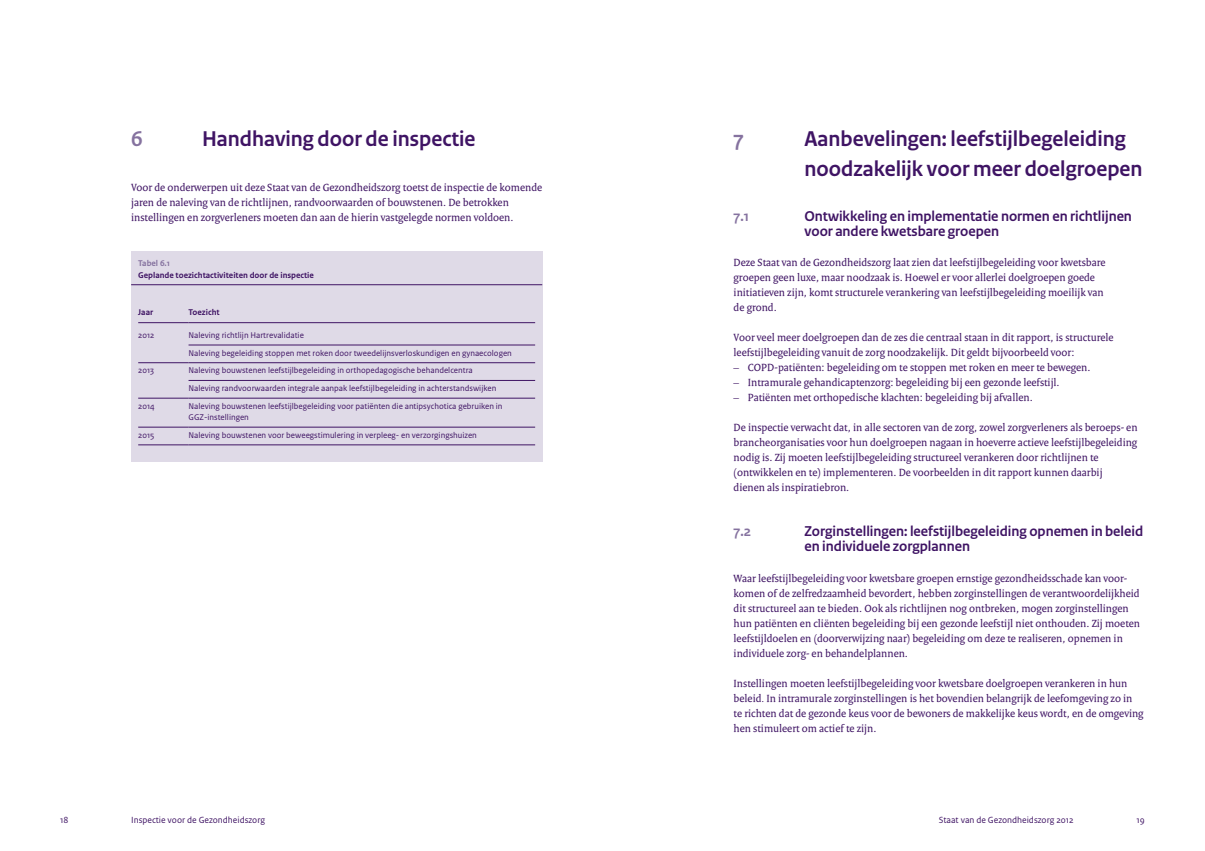
<style>
.page{position:relative;width:1205px;height:851px;background:#fff}
.page>*{position:absolute;margin:0;border:0;box-sizing:border-box;transform-origin:0 0}
.t1{font:700 22.5px/30px "Rijksoverheid Sans Heading";color:#3f1464}
.t2{font:700 22.5px "Rijksoverheid Sans Heading";color:#85729f}
.t3{font:700 15px/15px "Rijksoverheid Sans Heading";color:#3f1464}
.t4{font:700 15px "Rijksoverheid Sans Heading";color:#85729f}
.t5{font:11.25px/15px "Rijksoverheid Serif";color:#3f1464}
.t6{font:9.38px "Rijksoverheid Sans Text";color:#3f1464}
.t7{font:8.75px/17.8px "Rijksoverheid Sans Text";color:#3f1464}
.t8{font:700 8.75px "Rijksoverheid Sans Text";color:#3f1464}
.t9{font:700 8.75px "Rijksoverheid Sans Text";color:#85729f}
.s1{font-size:10px}
</style>
<div class="page">
<div style="left:131px;top:251px;width:411px;height:210px;background:#dfdae7"></div>
<hr style="left:131px;top:284px;width:411px;height:1px;background:#3f1464">
<hr style="left:138px;top:322px;width:51px;height:1px;background:#3f1464">
<hr style="left:189px;top:322px;width:346px;height:1px;background:#3f1464">
<hr style="left:189px;top:345px;width:346px;height:1px;background:#3f1464">
<hr style="left:138px;top:362px;width:51px;height:1px;background:#3f1464">
<hr style="left:189px;top:362px;width:346px;height:1px;background:#3f1464">
<hr style="left:189px;top:380px;width:346px;height:1px;background:#3f1464">
<hr style="left:138px;top:398px;width:51px;height:1px;background:#3f1464">
<hr style="left:189px;top:398px;width:346px;height:1px;background:#3f1464">
<hr style="left:138px;top:427px;width:51px;height:1px;background:#3f1464">
<hr style="left:189px;top:427px;width:346px;height:1px;background:#3f1464">
<hr style="left:138px;top:444px;width:51px;height:1px;background:#3f1464">
<hr style="left:189px;top:444px;width:346px;height:1px;background:#3f1464">
<h1 class="t2" style="left:131px;top:126px;width:13px">6</h1>
<h1 class="t1" style="left:202px;top:124px;width:275px">Handhaving door de inspectie</h1>
<p class="t5" style="left:131px;top:180px;width:412px">Voor de onderwerpen uit deze Staat van de Gezondheidszorg toetst de inspectie de komende jaren de naleving van de richtlijnen, randvoorwaarden of bouwstenen. De betrokken instellingen en zorgverleners moeten dan aan de hierin vastgelegde normen voldoen.</p>
<p class="t9" style="left:138px;top:258px;width:33px">Tabel 6.1</p>
<p class="t8" style="left:138px;top:270px;width:177px">Geplande toezichtactiviteiten door de inspectie</p>
<p class="t8" style="left:138px;top:307px;width:16px">Jaar</p>
<p class="t8" style="left:189px;top:307px;width:33px">Toezicht</p>
<p class="t7" style="left:138px;top:326px;width:18px">2012</p>
<p class="t7" style="left:189px;top:326px;width:325px">Naleving richtlijn Hartrevalidatie<br>Naleving begeleiding stoppen met roken door tweedelijnsverloskundigen en gynaecologen</p>
<p class="t7" style="left:138px;top:361px;width:17px">2013</p>
<p class="t7" style="left:189px;top:361px;width:309px">Naleving bouwstenen leefstijlbegeleiding in orthopedagogische behandelcentra<br>Naleving randvoorwaarden integrale aanpak leefstijlbegeleiding in achterstandswijken</p>
<p class="t7" style="left:138px;top:397px;width:18px">2014</p>
<p class="t7" style="left:189px;top:400px;width:315px;line-height:11.2px">Naleving bouwstenen leefstijlbegeleiding voor patiënten die antipsychotica gebruiken in<br>GGZ-instellingen</p>
<p class="t7" style="left:138px;top:426px;width:18px">2015</p>
<p class="t7" style="left:189px;top:426px;width:290px">Naleving bouwstenen voor beweegstimulering in verpleeg- en verzorgingshuizen</p>
<h1 class="t2" style="left:733px;top:126px;width:12px">7</h1>
<h1 class="t1" style="left:804px;top:124px;width:339px">Aanbevelingen: leefstijlbegeleiding noodzakelijk voor meer doelgroepen</h1>
<h2 class="t4" style="left:733px;top:208px;width:17px">7.1</h2>
<h2 class="t3" style="left:804px;top:209px;width:329px">Ontwikkeling en implementatie normen en richtlijnen voor andere kwetsbare groepen</h2>
<p class="t5" style="left:733px;top:255px;width:373px">Deze Staat van de Gezondheidszorg laat zien dat leefstijlbegeleiding voor kwetsbare groepen geen luxe, maar noodzaak is. Hoewel er voor allerlei doelgroepen goede initiatieven zijn, komt structurele verankering van leefstijlbegeleiding moeilijk van de grond.</p>
<p class="t5" style="left:733px;top:330px;width:382px">Voor veel meer doelgroepen dan de zes die centraal staan in dit rapport, is structurele leefstijlbegeleiding vanuit de zorg noodzakelijk. Dit geldt bijvoorbeeld voor:</p>
<p class="t5" style="left:733px;top:360px;width:358px">– COPD-patiënten: begeleiding om te stoppen met roken en meer te bewegen.</p>
<p class="t5" style="left:733px;top:375px;width:328px">– Intramurale gehandicaptenzorg: begeleiding bij een gezonde leefstijl.</p>
<p class="t5" style="left:733px;top:390px;width:301px">– Patiënten met orthopedische klachten: begeleiding bij afvallen.</p>
<p class="t5" style="left:733px;top:420px;width:405px">De inspectie verwacht dat, in alle sectoren van de zorg, zowel zorgverleners als beroeps- en brancheorganisaties voor hun doelgroepen nagaan in hoeverre actieve leefstijlbegeleiding nodig is. Zij moeten leefstijlbegeleiding structureel verankeren door richtlijnen te (ontwikkelen en te) implementeren. De voorbeelden in dit rapport kunnen daarbij<br>dienen als inspiratiebron.</p>
<h2 class="t4" style="left:733px;top:523px;width:19px">7.2</h2>
<h2 class="t3" style="left:804px;top:524px;width:340px">Zorginstellingen: leefstijlbegeleiding opnemen in beleid en individuele zorgplannen</h2>
<p class="t5" style="left:733px;top:570px;width:408px">Waar leefstijlbegeleiding voor kwetsbare groepen ernstige gezondheidsschade kan voor&shy;komen of de zelfredzaamheid bevordert, hebben zorginstellingen de verantwoordelijkheid dit structureel aan te bieden. Ook als richtlijnen nog ontbreken, mogen zorginstellingen hun patiënten en cliënten begeleiding bij een gezonde leefstijl niet onthouden. Zij moeten leefstijldoelen en (doorverwijzing naar) begeleiding om deze te realiseren, opnemen in individuele zorg- en behandelplannen.</p>
<p class="t5" style="left:733px;top:675px;width:411px">Instellingen moeten leefstijlbegeleiding voor kwetsbare doelgroepen verankeren in hun beleid<span class="s1">.</span> In intramurale zorginstellingen is het bovendien belangrijk de leefomgeving zo in te richten dat de gezonde keus voor de bewoners de makkelijke keus wordt, en de omgeving hen stimuleert om actief te zijn.</p>
<p class="t6" style="left:60px;top:814px;width:10px">18</p>
<p class="t6" style="left:131px;top:814px;width:135px">Inspectie voor de Gezondheidszorg</p>
<p class="t6" style="left:939px;top:814px;width:137px">Staat van de Gezondheidszorg 2012</p>
<p class="t6" style="left:1136px;top:814px;width:10px">19</p>
</div>
